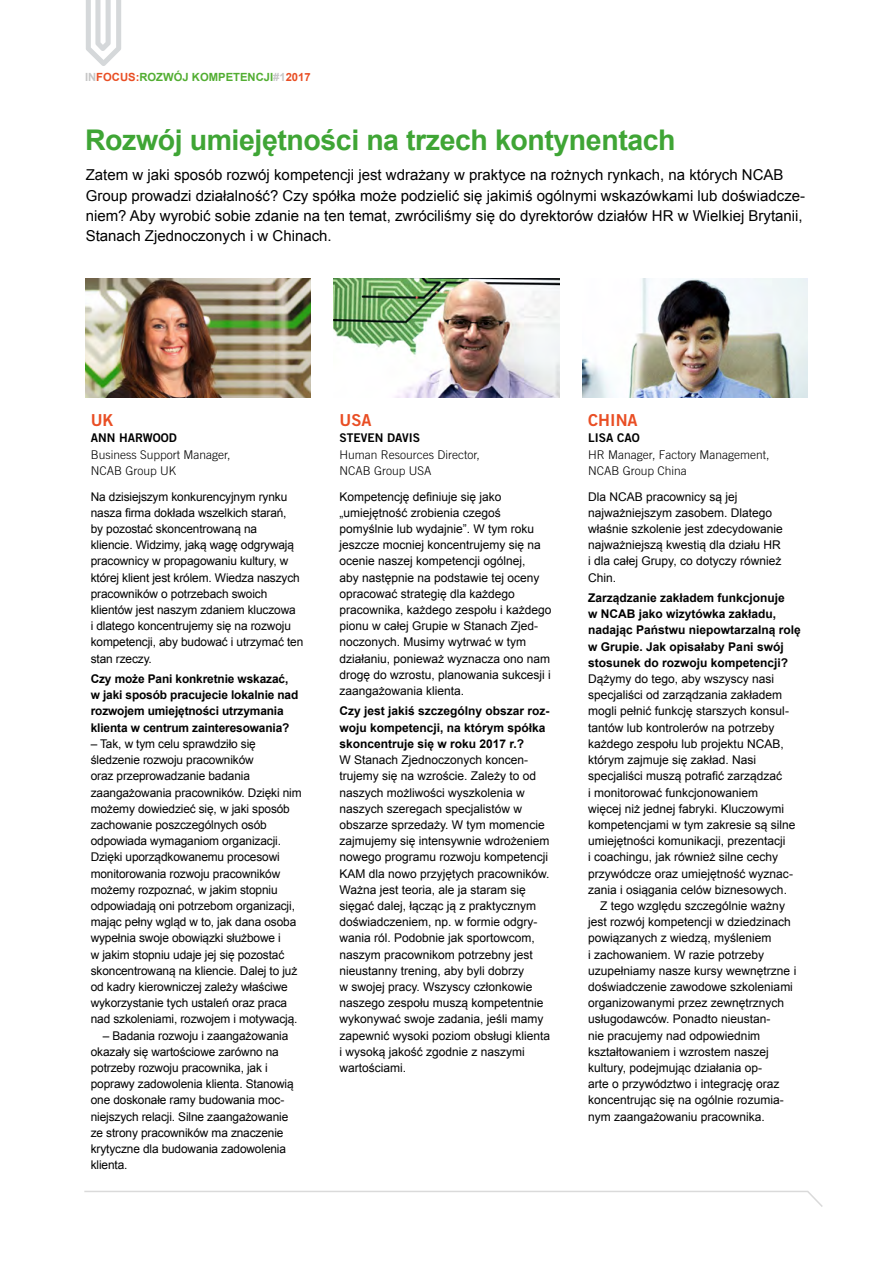
<style>
.page{position:relative;width:893px;height:1263px;background:#fff}
.page>*{position:absolute;margin:0;border:0;box-sizing:border-box;transform-origin:0 0}
.t1{font:700 28.5px "Arial";letter-spacing:-.015em;color:#3fa535}
.t2{font:16.5px "Trade Gothic LT Bold Two";color:#e94e24}
.t3{font:15px/20.2px "Arial";color:#000}
.t4{font:12px/16.2px "Arial";color:#000}
.t5{font:700 12px/16.2px "Arial";color:#000}
.t6{font:300 12px/16.5px "Trade Gothic LT";color:#000}
.t7{font:12px "Trade Gothic LT Bold Two";color:#000}
.t8{font:700 11.25px "Arial";color:#52ae32}
.s1{color:#c6c6c6}
.s2{color:#e94e24}
</style>
<div class="page">
<svg style="left:86px;top:0;width:35px;height:66px"></svg>
<svg style="left:84px;top:1190px;width:739px;height:17px"></svg>
<img style="left:85px;top:278px;width:225px;height:119px">
<img style="left:334px;top:278px;width:225px;height:119px">
<img style="left:583px;top:278px;width:225px;height:119px">
<p class="t8" style="left:85px;top:69px;width:227px"><span class="s1">IN</span><span class="s2">FOCUS:</span>ROZWÓJ KOMPETENCJI<span class="s1">#1</span><span class="s2">2017</span></p>
<h1 class="t1" style="left:85px;top:121px;width:592px">Rozwój umiejętności na trzech kontynentach</h1>
<p class="t3" style="left:86px;top:165px;width:721px">Zatem w jaki sposób rozwój kompetencji jest wdrażany w praktyce na rożnych rynkach, na których NCAB Group prowadzi działalność? Czy spółka może podzielić się jakimiś ogólnymi wskazówkami lub doświadcze&shy;niem? Aby wyrobić sobie zdanie na ten temat, zwróciliśmy się do dyrektorów działów HR w Wielkiej Brytanii, Stanach Zjednoczonych i w Chinach.</p>
<h2 class="t2" style="left:91px;top:409px;width:24px">UK</h2>
<p class="t7" style="left:91px;top:430px;width:88px">ANN HARWOOD</p>
<p class="t6" style="left:91px;top:446px;width:141px">Business Support Manager,<br>NCAB Group UK</p>
<p class="t4" style="left:91px;top:488px;width:214px">Na dzisiejszym konkurencyjnym rynku nasza firma dokłada wszelkich starań,<br>by pozostać skoncentrowaną na<br>kliencie. Widzimy, jaką wagę odgrywają pracownicy w propagowaniu kultury, w której klient jest królem. Wiedza naszych pracowników o potrzebach swoich klientów jest naszym zdaniem kluczowa<br>i dlatego koncentrujemy się na rozwoju kompetencji, aby budować i utrzymać ten stan rzeczy.</p>
<p class="t5" style="left:91px;top:671px;width:209px">Czy może Pani konkretnie wskazać, w jaki sposób pracujecie lokalnie nad rozwojem umiejętności utrzymania klienta w centrum zainteresowania?</p>
<p class="t4" style="left:91px;top:736px;width:212px">– Tak, w tym celu sprawdziło się śledzenie rozwoju pracowników<br>oraz przeprowadzanie badania zaangażowania pracowników. Dzięki nim możemy dowiedzieć się, w jaki sposób zachowanie poszczególnych osób odpowiada wymaganiom organizacji.<br>Dzięki uporządkowanemu procesowi monitorowania rozwoju pracowników możemy rozpoznać, w jakim stopniu odpowiadają oni potrzebom organizacji, mając pełny wgląd w to, jak dana osoba wypełnia swoje obowiązki służbowe i<br>w jakim stopniu udaje jej się pozostać skoncentrowaną na kliencie. Dalej to już od kadry kierowniczej zależy właściwe wykorzystanie tych ustaleń oraz praca nad szkoleniami, rozwojem i motywacją.</p>
<p class="t4" style="left:91px;top:1027px;width:205px;text-indent:12px">– Badania rozwoju i zaangażowania okazały się wartościowe zarówno na potrzeby rozwoju pracownika, jak i poprawy zadowolenia klienta. Stanowią one doskonałe ramy budowania moc&shy;niejszych relacji. Silne zaangażowanie ze strony pracowników ma znaczenie krytyczne dla budowania zadowolenia klienta.</p>
<h2 class="t2" style="left:339px;top:409px;width:34px">USA</h2>
<p class="t7" style="left:339px;top:430px;width:82px">STEVEN DAVIS</p>
<p class="t6" style="left:339px;top:446px;width:142px">Human Resources Director,<br>NCAB Group USA</p>
<p class="t4" style="left:339px;top:488px;width:214px">Kompetencję definiuje się jako „umiejętność zrobienia czegoś pomyślnie lub wydajnie”. W tym roku jeszcze mocniej koncentrujemy się na ocenie naszej kompetencji ogólnej,<br>aby następnie na podstawie tej oceny opracować strategię dla każdego pracownika, każdego zespołu i każdego pionu w całej Grupie w Stanach Zjed&shy;noczonych. Musimy wytrwać w tym działaniu, ponieważ wyznacza ono nam drogę do wzrostu, planowania sukcesji i zaangażowania klienta.</p>
<p class="t5" style="left:339px;top:703px;width:212px">Czy jest jakiś szczególny obszar roz&shy;woju kompetencji, na którym spółka skoncentruje się w roku 2017 r.?</p>
<p class="t4" style="left:339px;top:752px;width:212px">W Stanach Zjednoczonych koncen&shy;trujemy się na wzroście. Zależy to od naszych możliwości wyszkolenia w naszych szeregach specjalistów w obszarze sprzedaży. W tym momencie zajmujemy się intensywnie wdrożeniem nowego programu rozwoju kompetencji KAM dla nowo przyjętych pracowników.<br>Ważna jest teoria, ale ja staram się sięgać dalej, łącząc ją z praktycznym doświadczeniem, np. w formie odgry&shy;wania ról. Podobnie jak sportowcom, naszym pracownikom potrzebny jest nieustanny trening, aby byli dobrzy<br>w swojej pracy. Wszyscy członkowie naszego zespołu muszą kompetentnie wykonywać swoje zadania, jeśli mamy zapewnić wysoki poziom obsługi klienta i wysoką jakość zgodnie z naszymi wartościami.</p>
<h2 class="t2" style="left:588px;top:409px;width:51px">CHINA</h2>
<p class="t7" style="left:588px;top:430px;width:53px">LISA CAO</p>
<p class="t6" style="left:588px;top:446px;width:183px">HR Manager, Factory Management,<br>NCAB Group China</p>
<p class="t4" style="left:588px;top:488px;width:196px">Dla NCAB pracownicy są jej najważniejszym zasobem. Dlatego właśnie szkolenie jest zdecydowanie najważniejszą kwestią dla działu HR i dla całej Grupy, co dotyczy również<br>Chin.</p>
<p class="t5" style="left:588px;top:590px;width:214px">Zarządzanie zakładem funkcjonuje<br>w NCAB jako wizytówka zakładu, nadając Państwu niepowtarzalną rolę w Grupie. Jak opisałaby Pani swój stosunek do rozwoju kompetencji?</p>
<p class="t4" style="left:588px;top:671px;width:188px">Dążymy do tego, aby wszyscy nasi</p>
<p class="t4" style="left:588px;top:687px;width:196px">specjaliści od zarządzania zakładem</p>
<p class="t4" style="left:588px;top:703px;width:202px">mogli pełnić funkcję starszych konsul-</p>
<p class="t4" style="left:588px;top:719px;width:188px">tantów lub kontrolerów na potrzeby</p>
<p class="t4" style="left:588px;top:736px;width:197px">każdego zespołu lub projektu NCAB,</p>
<p class="t4" style="left:588px;top:752px;width:170px">którym zajmuje się zakład. Nasi</p>
<p class="t4" style="left:588px;top:768px;width:196px">specjaliści muszą potrafić zarządzać</p>
<p class="t4" style="left:588px;top:784px;width:172px">i monitorować funkcjonowaniem</p>
<p class="t4" style="left:588px;top:800px;width:198px">więcej niż jednej fabryki. Kluczowymi</p>
<p class="t4" style="left:588px;top:817px;width:209px">kompetencjami w tym zakresie są silne</p>
<p class="t4" style="left:588px;top:833px;width:199px">umiejętności komunikacji, prezentacji</p>
<p class="t4" style="left:588px;top:849px;width:192px">i coachingu, jak również silne cechy</p>
<p class="t4" style="left:588px;top:865px;width:206px">przywódcze oraz umiejętność wyznac-</p>
<p class="t4" style="left:588px;top:881px;width:200px">zania i osiągania celów biznesowych.</p>
<p class="t4" style="left:600px;top:898px;width:186px">Z tego względu szczególnie ważny</p>
<p class="t4" style="left:588px;top:914px;width:204px">jest rozwój kompetencji w dziedzinach</p>
<p class="t4" style="left:588px;top:930px;width:185px">powiązanych z wiedzą, myśleniem</p>
<p class="t4" style="left:588px;top:946px;width:178px">i zachowaniem. W razie potrzeby</p>
<p class="t4" style="left:588px;top:962px;width:210px">uzupełniamy nasze kursy wewnętrzne i</p>
<p class="t4" style="left:588px;top:979px;width:206px">doświadczenie zawodowe szkoleniami</p>
<p class="t4" style="left:588px;top:995px;width:198px">organizowanymi przez zewnętrznych</p>
<p class="t4" style="left:588px;top:1011px;width:184px">usługodawców. Ponadto nieustan-</p>
<p class="t4" style="left:588px;top:1027px;width:174px">nie pracujemy nad odpowiednim</p>
<p class="t4" style="left:588px;top:1043px;width:182px">kształtowaniem i wzrostem naszej</p>
<p class="t4" style="left:588px;top:1060px;width:175px">kultury, podejmując działania op-</p>
<p class="t4" style="left:588px;top:1076px;width:193px">arte o przywództwo i integrację oraz</p>
<p class="t4" style="left:588px;top:1092px;width:197px">koncentrując się na ogólnie rozumia-</p>
<p class="t4" style="left:588px;top:1108px;width:178px">nym zaangażowaniu pracownika.</p>
</div>
